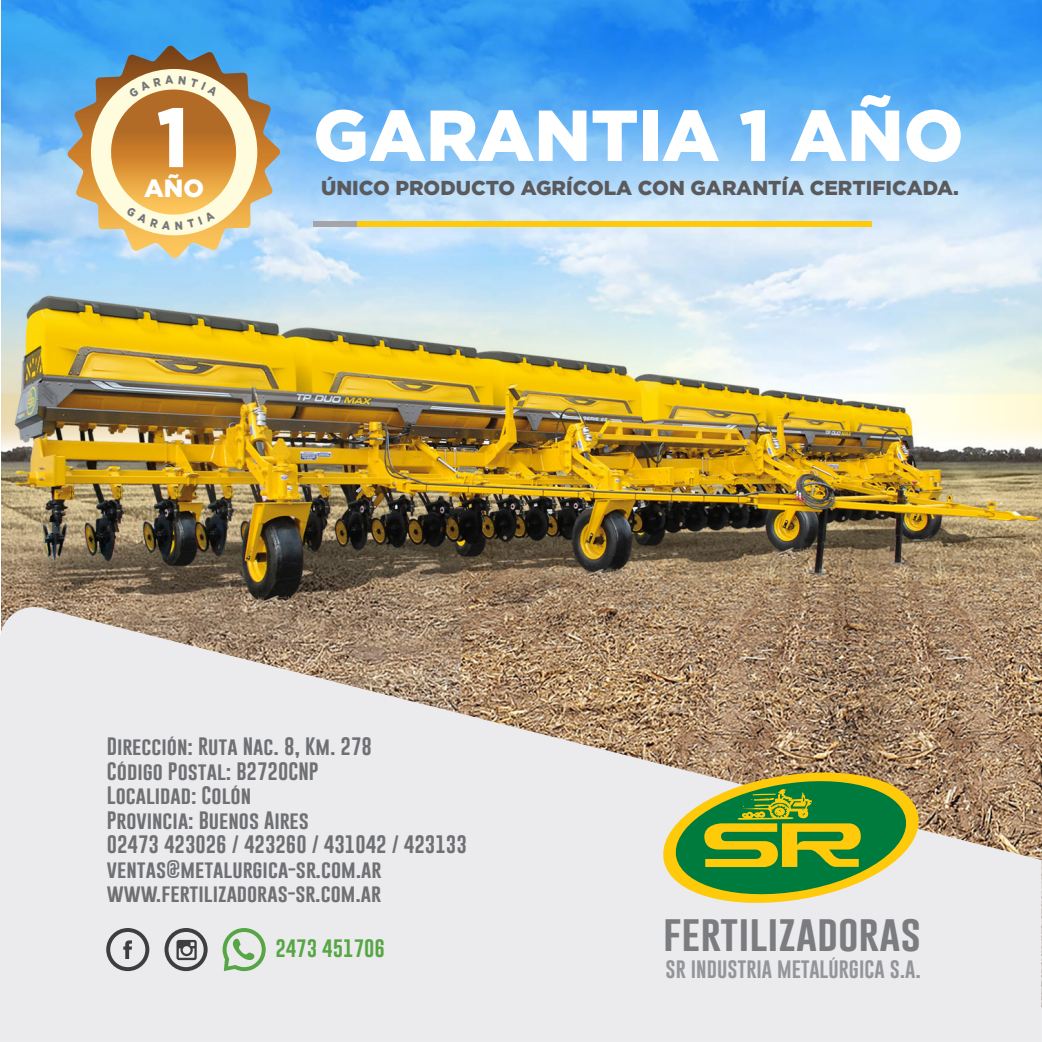
<style>
.page{position:relative;width:1042px;height:1042px;background:#fff}
.page>*{position:absolute;margin:0;border:0;box-sizing:border-box;transform-origin:0 0}
.t1{font:900 84px "Gotham";color:#fff;scale:.87 1}
.t2{font:900 72.1px "Gotham";color:#fff}
.t3{font:37.45px "Gobold";color:#7a7c7f;scale:1.09 1}
.t4{font:900 24.85px "Gotham";color:#fff}
.t5{font:900 20.12px "Gotham";color:#5a5a5d}
.t6{font:18.38px/24.5px "Gobold";color:#6f7073;scale:1.09 1}
.t7{font:18.38px "Gobold";color:#939598;scale:1.09 1}
.t8{font:18.38px "Gobold";color:#57a645;scale:1.09 1}
</style>
<div class="page">
<img style="left:1px;top:0;width:1041px;height:1008px">
<div style="left:313px;top:221px;width:559px;height:6px;background:#feca0a"></div>
<div style="left:313px;top:221px;width:43px;height:6px;background:#a4a5a9"></div>
<svg style="left:67px;top:46px;width:213px;height:212px;background:#99acb0"></svg>
<div style="left:91px;top:69px;width:166px;height:166px;background:#fffcdd;border-radius:50%"></div>
<svg style="left:0;top:603px;width:1041px;height:439px;background:#d6cdc6"></svg>
<svg style="left:657px;top:764px;width:268px;height:147px;background:#91ad60"></svg>
<svg style="left:106px;top:928px;width:43px;height:43px;background:#b4b4b6"></svg>
<svg style="left:164px;top:928px;width:44px;height:43px;background:#a5a5a6"></svg>
<svg style="left:223px;top:928px;width:43px;height:43px;background:#b5d1af"></svg>
<svg style="left:109px;top:75px;width:129px;height:154px"></svg>
<h1 class="t1" style="left:157px;top:89px;width:37px">1</h1>
<h3 class="t4" style="left:144px;top:174px;width:62px">AÑO</h3>
<h2 class="t2" style="left:313px;top:94px;width:652px">GARANTIA 1 AÑO</h2>
<p class="t5" style="left:321px;top:176px;width:639px">ÚNICO PRODUCTO AGRÍCOLA CON GARANTÍA CERTIFICADA.</p>
<p class="t6" style="left:107px;top:734px;width:332px">Dirección: Ruta Nac. 8, Km. 278<br>Código Postal: B2720CNP<br>Localidad: Colón<br>Provincia: Buenos Aires<br>02473 423026 / 423260 / 431042 / 423133 ventas@metalurgica-sr.com.ar www.fertilizadoras-sr.com.ar</p>
<p class="t8" style="left:275px;top:936px;width:102px">2473 451706</p>
<h3 class="t3" style="left:663px;top:909px;width:238px">fertilizadoras</h3>
<p class="t7" style="left:665px;top:957px;width:236px">SR INDUSTRIA METALÚRGICA S.A.</p>
</div>
